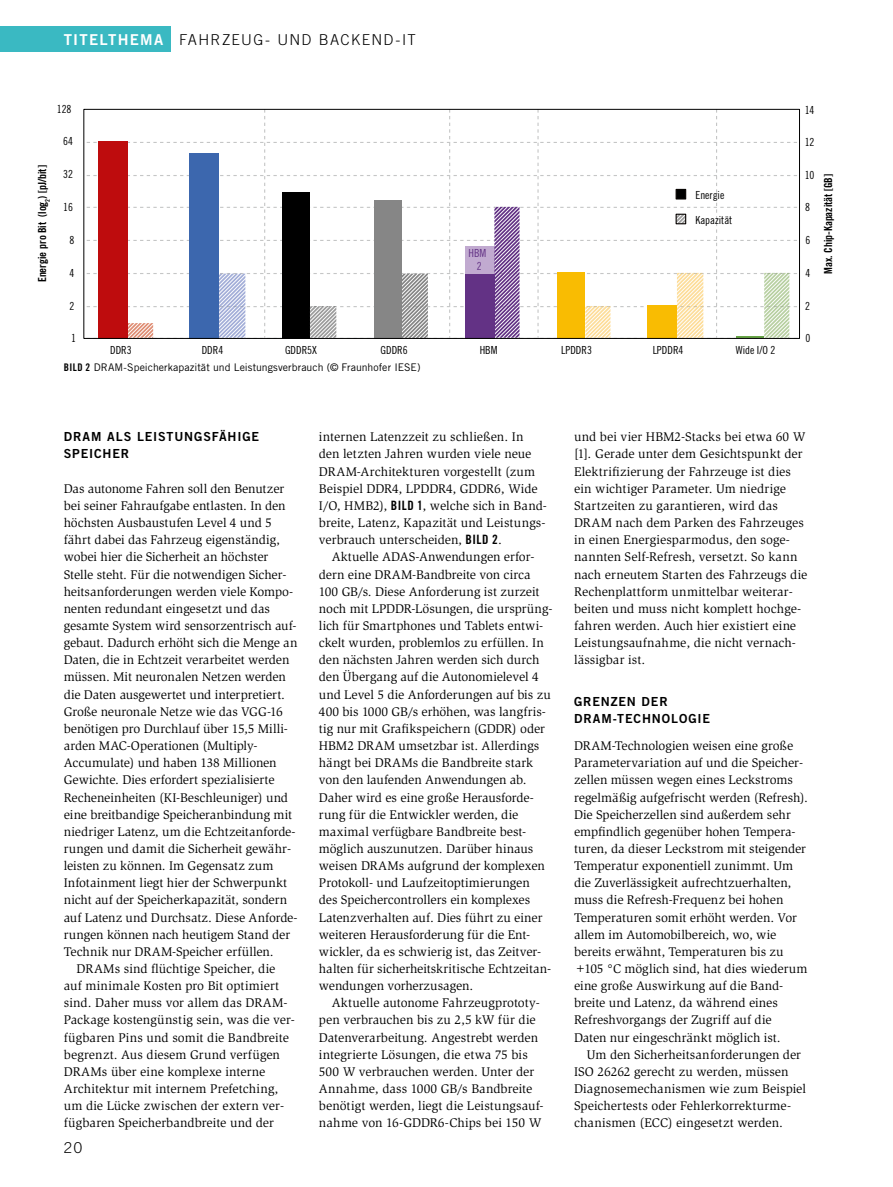
<style>
.page{position:relative;width:893px;height:1187px;background:#fff}
.page>*{position:absolute;margin:0;border:0;box-sizing:border-box;transform-origin:0 0}
.t1{font:300 15px "Trade Gothic LT Std";letter-spacing:.09em;color:#000}
.t2{font:15px "Trade Gothic LT Std Bd 2";letter-spacing:.08em;color:#fff}
.Para_Indent{font:12.9px/17.1px "Slimbach Std";letter-spacing:.005em;color:#000}
.Para_x{font:12.9px/17.1px "Slimbach Std";letter-spacing:-.005em;color:#000}
.SectionHeading_1_x{font:12.45px/17.1px "Trade Gothic LT Std Bd 2";letter-spacing:.07em;color:#000}
.t3{font:11.1px "Trade Gothic LT Std Cn 18";color:#000}
.t4{font:11.1px "Trade Gothic LT Std Bd Cn 20";color:#000}
.t5{font:11.1px/12.8px "Trade Gothic LT Std Cn 18";color:#633285;text-align:center}
.Image_Caption_x{font:10.5px "Trade Gothic LT Std";letter-spacing:.005em;color:#000}
.s1{font-family:"Trade Gothic LT Std";font-weight:300;color:#000}
.s2{font-family:"Trade Gothic LT Std Bd Cn 20"}
</style>
<div class="page">
<svg style="left:537px;top:111px;width:2px;height:29px"></svg>
<svg style="left:87px;top:142px;width:710px;height:195px"></svg>
<svg style="left:449px;top:111px;width:1px;height:226px"></svg>
<svg style="left:716px;top:111px;width:1px;height:226px"></svg>
<svg style="left:264px;top:111px;width:1px;height:226px"></svg>
<svg style="left:678px;top:216px;width:6px;height:6px"></svg>
<div style="left:676px;top:189px;width:10px;height:10px;background:#000;border:1px solid #060200"></div>
<div style="left:676px;top:214px;width:10px;height:10px;border:1px solid #060200"></div>
<div style="left:99px;top:141px;width:29px;height:198px;background:#be0c0d"></div>
<svg style="left:128px;top:323px;width:25px;height:14px"></svg>
<div style="left:190px;top:153px;width:29px;height:186px;background:#3c67ae"></div>
<svg style="left:219px;top:273px;width:26px;height:64px;background:#c2c9e4"></svg>
<div style="left:282px;top:192px;width:28px;height:147px;background:#000"></div>
<svg style="left:310px;top:306px;width:26px;height:31px"></svg>
<div style="left:374px;top:200px;width:28px;height:139px;background:#868686"></div>
<svg style="left:402px;top:273px;width:26px;height:64px;background:#b0b0b0"></svg>
<div style="left:465px;top:246px;width:29px;height:93px;background:#c1aad0"></div>
<svg style="left:494px;top:207px;width:25px;height:130px;background:#9879ae"></svg>
<div style="left:465px;top:274px;width:29px;height:65px;background:#633285"></div>
<div style="left:557px;top:272px;width:28px;height:67px;background:#f9bc02"></div>
<svg style="left:585px;top:306px;width:25px;height:31px"></svg>
<div style="left:648px;top:305px;width:29px;height:34px;background:#f9bc02"></div>
<svg style="left:677px;top:273px;width:27px;height:64px;background:#fce8be"></svg>
<hr style="left:736px;top:336px;width:28px;height:2px;background:#67a446">
<svg style="left:764px;top:273px;width:25px;height:64px;background:#d0dfc2"></svg>
<div style="left:83px;top:109px;width:717px;height:230px;border:1px solid #000"></div>
<div style="left:0;top:26px;width:171px;height:26px;background:#3ab9c2"></div>
<p class="t2" style="left:64px;top:30px;width:136px">TITELTHEMA <span class="s1">FAHR</span></p>
<p class="t1" style="left:222px;top:31px;width:195px">ZEUG- U ND BACKEND-IT</p>
<p class="t3" style="left:57px;top:102px;width:16px">128</p>
<p class="t3" style="left:63px;top:135px;width:11px">64</p>
<p class="t3" style="left:805px;top:103px;width:11px">14</p>
<p class="t3" style="left:805px;top:135px;width:11px">12</p>
<p class="t4" style="left:35px;top:282px;width:118px;rotate:-90deg">Energie pro Bit (log<sub>2</sub>) [pJ/bit]</p>
<p class="t4" style="left:821px;top:274px;width:101px;rotate:-90deg">Max. Chip-Kapazität [GB]</p>
<p class="t3" style="left:63px;top:168px;width:11px">32</p>
<p class="t3" style="left:805px;top:169px;width:11px">10</p>
<p class="t3" style="left:695px;top:188px;width:30px">Energie</p>
<p class="t3" style="left:695px;top:213px;width:39px">Kapazität</p>
<p class="t3" style="left:805px;top:200px;width:6px">8</p>
<p class="t3" style="left:63px;top:200px;width:11px">16</p>
<p class="t3" style="left:70px;top:233px;width:6px">8</p>
<p class="t3" style="left:805px;top:233px;width:6px">6</p>
<p class="t5" style="left:468px;top:247px;width:19px">HBM<br>2</p>
<p class="t3" style="left:70px;top:266px;width:6px">4</p>
<p class="t3" style="left:806px;top:266px;width:6px">4</p>
<p class="t3" style="left:805px;top:299px;width:6px">2</p>
<p class="t3" style="left:70px;top:299px;width:6px">2</p>
<p class="t3" style="left:71px;top:332px;width:6px">1</p>
<p class="t3" style="left:110px;top:344px;width:23px">DDR3</p>
<p class="t3" style="left:202px;top:344px;width:23px">DDR4</p>
<p class="t3" style="left:285px;top:344px;width:34px">GDDR5X</p>
<p class="t3" style="left:381px;top:344px;width:29px">GDDR6</p>
<p class="Image_Caption_x" style="left:64px;top:361px;width:358px"><span class="s2">BILD 2</span> DRAM-Speicherkapazität und Leistungsverbrauch (© Fraunhofer IESE)</p>
<p class="t3" style="left:480px;top:344px;width:19px">HBM</p>
<p class="t3" style="left:561px;top:344px;width:32px">LPDDR3</p>
<p class="t3" style="left:653px;top:344px;width:32px">LPDDR4</p>
<p class="t3" style="left:736px;top:344px;width:41px">Wide I/O 2</p>
<p class="t3" style="left:806px;top:331px;width:6px">0</p>
<p class="SectionHeading_1_x" style="left:64px;top:428px;width:197px">DRAM ALS LEISTUNGSFÄHIGE<br>SPEICHER</p>
<p class="Para_x" style="left:64px;top:480px;width:235px">Das autonome Fahren soll den Benutzer bei seiner Fahraufgabe entlasten. In den höchsten Ausbaustufen Level 4 und 5 fährt dabei das Fahrzeug eigenständig, wobei hier die Sicherheit an höchster Stelle steht. Für die notwendigen Sicher&shy;heitsanforderungen werden viele Kompo&shy;nenten redundant eingesetzt und das gesamte System wird sensorzentrisch auf&shy;gebaut. Dadurch erhöht sich die Menge an Daten, die in Echtzeit verarbeitet werden müssen. Mit neuronalen Netzen werden die Daten ausgewertet und interpretiert.<br>Große neuronale Netze wie das VGG-16 benötigen pro Durchlauf über 15,5 Milli&shy;arden MAC-Operationen (Multiply-Accumulate) und haben 138 Millionen Gewichte. Dies erfordert spezialisierte Recheneinheiten (KI-Beschleuniger) und eine breitbandige Speicheranbindung mit niedriger Latenz, um die Echtzeitanforde&shy;rungen und damit die Sicherheit gewähr&shy;leisten zu können. Im Gegensatz zum Infotainment liegt hier der Schwerpunkt nicht auf der Speicherkapazität, sondern auf Latenz und Durchsatz. Diese Anforde&shy;rungen können nach heutigem Stand der Technik nur DRAM-Speicher erfüllen.</p>
<p class="Para_Indent" style="left:64px;top:960px;width:233px;text-indent:13px">DRAMs sind flüchtige Speicher, die auf minimale Kosten pro Bit optimiert sind. Daher muss vor allem das DRAM-Package kostengünstig sein, was die ver&shy;fügbaren Pins und somit die Bandbreite begrenzt. Aus diesem Grund verfügen DRAMs über eine komplexe interne Architektur mit internem Prefetching, um die Lücke zwischen der extern ver&shy;fügbaren Speicherbandbreite und der</p>
<p class="t1" style="left:64px;top:1138px;width:20px">20</p>
<p class="Para_Indent" style="left:319px;top:428px;width:229px">internen Latenzzeit zu schließen. In den letzten Jahren wurden viele neue DRAM-Architekturen vorgestellt (zum Beispiel DDR4, LPDDR4, GDDR6, Wide I/O, HMB2), <span class="s2">BILD 1</span>, welche sich in Band&shy;breite, Latenz, Kapazität und Leistungs&shy;verbrauch unterscheiden, <span class="s2">BILD 2</span>.</p>
<p class="Para_Indent" style="left:319px;top:548px;width:235px;text-indent:13px">Aktuelle ADAS-Anwendungen erfor&shy;dern eine DRAM-Bandbreite von circa 100 GB/s. Diese Anforderung ist zurzeit noch mit LPDDR-Lösungen, die ursprüng&shy;lich für Smartphones und Tablets entwi&shy;ckelt wurden, problemlos zu erfüllen. In den nächsten Jahren werden sich durch den Übergang auf die Autonomielevel 4 und Level 5 die Anforderungen auf bis zu 400 bis 1000 GB/s erhöhen, was langfris&shy;tig nur mit Grafikspeichern (GDDR) oder HBM2 DRAM umsetzbar ist. Allerdings hängt bei DRAMs die Bandbreite stark von den laufenden Anwendungen ab.<br>Daher wird es eine große Herausforde&shy;rung für die Entwickler werden, die maximal verfügbare Bandbreite best&shy;möglich auszunutzen. Darüber hinaus weisen DRAMs aufgrund der komplexen Protokoll- und Laufzeitoptimierungen<br>des Speichercontrollers ein komplexes Latenzverhalten auf. Dies führt zu einer weiteren Herausforderung für die Ent&shy;wickler, da es schwierig ist, das Zeitver&shy;halten für sicherheitskritische Echtzeitan&shy;wendungen vorherzusagen.</p>
<p class="Para_Indent" style="left:319px;top:994px;width:226px;text-indent:13px">Aktuelle autonome Fahrzeugprototy&shy;pen verbrauchen bis zu 2,5 kW für die Datenverarbeitung. Angestrebt werden integrierte Lösungen, die etwa 75 bis 500 W verbrauchen werden. Unter der Annahme, dass 1000 GB/s Bandbreite benötigt werden, liegt die Leistungsauf&shy;nahme von 16-GDDR6-Chips bei 150 W</p>
<p class="Para_Indent" style="left:574px;top:428px;width:235px">und bei vier HBM2-Stacks bei etwa 60 W [1]. Gerade unter dem Gesichtspunkt der Elektrifizierung der Fahrzeuge ist dies ein wichtiger Parameter. Um niedrige Startzeiten zu garantieren, wird das DRAM nach dem Parken des Fahrzeuges in einen Energiesparmodus, den soge&shy;nannten Self-Refresh, versetzt. So kann nach erneutem Starten des Fahrzeugs die Rechenplattform unmittelbar weiterar&shy;beiten und muss nicht komplett hochge&shy;fahren werden. Auch hier existiert eine Leistungsaufnahme, die nicht vernach&shy;lässigbar ist.</p>
<p class="SectionHeading_1_x" style="left:574px;top:692px;width:138px">GRENZEN DER<br>DRAM-TECHNOLOGIE</p>
<p class="Para_x" style="left:574px;top:737px;width:235px">DRAM-Technologien weisen eine große Parametervariation auf und die Speicher&shy;zellen müssen wegen eines Leckstroms regelmäßig aufgefrischt werden (Refresh).<br>Die Speicherzellen sind außerdem sehr empfindlich gegenüber hohen Tempera&shy;turen, da dieser Leckstrom mit steigender Temperatur exponentiell zunimmt. Um die Zuverlässigkeit aufrechtzuerhalten, muss die Refresh-Frequenz bei hohen Temperaturen somit erhöht werden. Vor allem im Automobilbereich, wo, wie bereits erwähnt, Temperaturen bis zu +105 °C möglich sind, hat dies wiederum eine große Auswirkung auf die Band&shy;breite und Latenz, da während eines Refreshvorgangs der Zugriff auf die<br>Daten nur eingeschränkt möglich ist.</p>
<p class="Para_Indent" style="left:574px;top:1045px;width:234px;text-indent:13px">Um den Sicherheitsanforderungen der ISO 26262 gerecht zu werden, müssen Diagnosemechanismen wie zum Beispiel Speichertests oder Fehlerkorrekturme&shy;chanismen (ECC) eingesetzt werden.</p>
</div>
